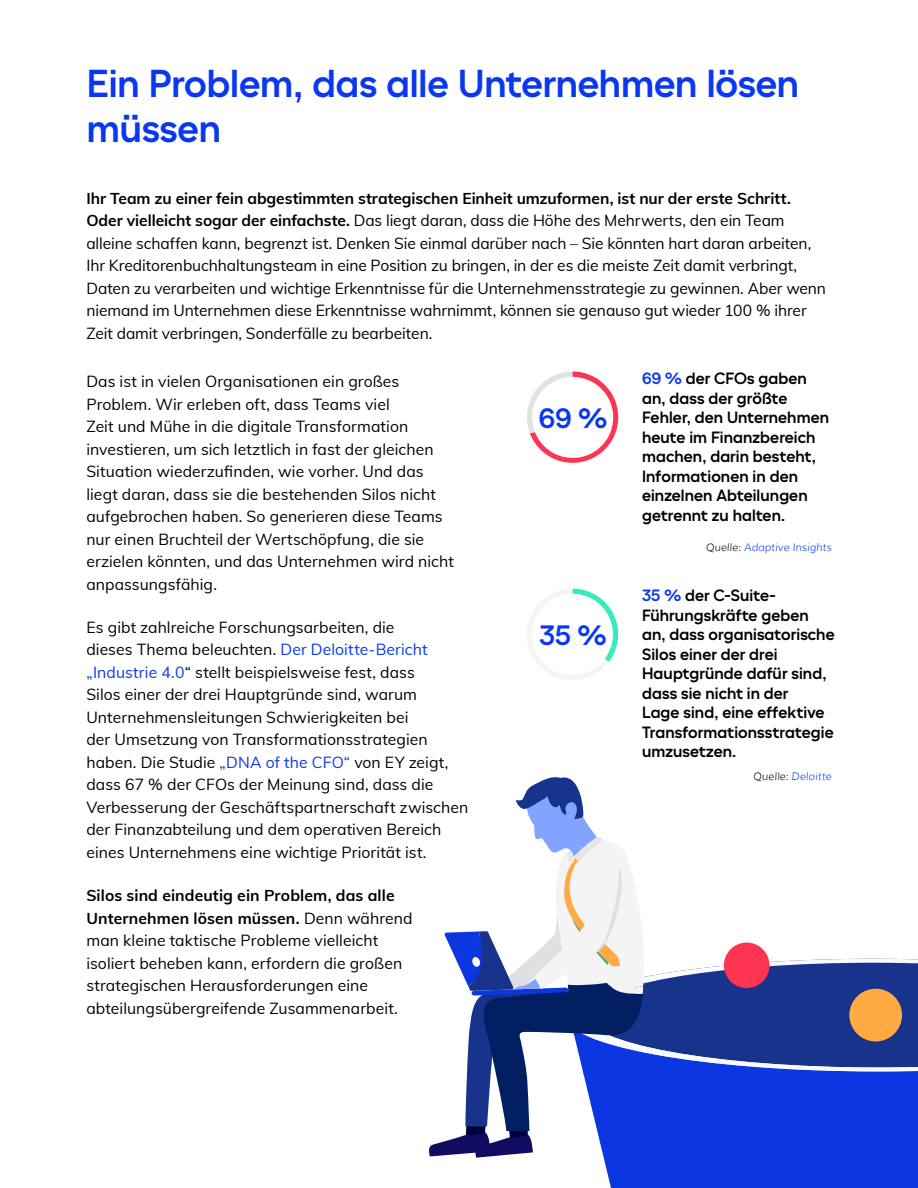
<style>
.page{position:relative;width:918px;height:1188px;background:#fff}
.page>*{position:absolute;margin:0;border:0;box-sizing:border-box;transform-origin:0 0}
.t1{font:500 37.5px/45px "Tradeshift";color:#0a37f0}
.t2{font:500 27px "Tradeshift";color:#0a37f0}
.t3{font:15.75px/22.5px "Muli";letter-spacing:.005em;color:#000}
.t4{font:500 15.75px/19.5px "Tradeshift";letter-spacing:.01em;color:#000}
.t5{font:italic 300 10.5px "Muli";letter-spacing:.01em;color:#0a37f0}
.s1{font-weight:700}
.s2{color:#0a37f0}
.s3{color:#000}
</style>
<div class="page">
<div style="left:603px;top:1158px;width:315px;height:30px;background:#0c37e0"></div>
<svg style="left:429px;top:777px;width:489px;height:381px"></svg>
<div style="left:724px;top:943px;width:45px;height:45px;background:#ff3352;border-radius:50%"></div>
<div style="left:849px;top:989px;width:53px;height:52px;background:#ffaa42;border-radius:50%"></div>
<svg style="left:527px;top:372px;width:91px;height:91px"></svg>
<svg style="left:572px;top:589px;width:46px;height:73px"></svg>
<h1 class="t1" style="left:87px;top:60px;width:714px">Ein Problem, das alle Unternehmen lösen müssen</h1>
<p class="t3" style="left:86px;top:186px;width:741px"><span class="s1">Ihr Team zu einer fein abgestimmten strategischen Einheit umzuformen, ist nur der erste Schritt.<br>Oder vielleicht sogar der einfachste.</span> Das liegt daran, dass die Höhe des Mehrwerts, den ein Team alleine schaffen kann, begrenzt ist. Denken Sie einmal darüber nach – Sie könnten hart daran arbeiten, Ihr Kreditorenbuchhaltungsteam in eine Position zu bringen, in der es die meiste Zeit damit verbringt, Daten zu verarbeiten und wichtige Erkenntnisse für die Unternehmensstrategie zu gewinnen. Aber wenn niemand im Unternehmen diese Erkenntnisse wahrnimmt, können sie genauso gut wieder 100 % ihrer Zeit damit verbringen, Sonderfälle zu bearbeiten.</p>
<p class="t3" style="left:86px;top:370px;width:369px">Das ist in vielen Organisationen ein großes Problem. Wir erleben oft, dass Teams viel<br>Zeit und Mühe in die digitale Transformation investieren, um sich letztlich in fast der gleichen Situation wiederzufinden, wie vorher. Und das liegt daran, dass sie die bestehenden Silos nicht aufgebrochen haben. So generieren diese Teams nur einen Bruchteil der Wertschöpfung, die sie erzielen könnten, und das Unternehmen wird nicht anpassungsfähig.</p>
<p class="t3" style="left:86px;top:615px;width:384px">Es gibt zahlreiche Forschungsarbeiten, die<br>dieses Thema beleuchten. <span class="s2">Der Deloitte-Bericht „Industrie 4.0</span>“ stellt beispielsweise fest, dass<br>Silos einer der drei Hauptgründe sind, warum Unternehmensleitungen Schwierigkeiten bei<br>der Umsetzung von Transformationsstrategien haben. Die Studie <span class="s2">„DNA of the CFO“</span> von EY zeigt, dass 67 % der CFOs der Meinung sind, dass die Verbesserung der Geschäftspartnerschaft zwischen der Finanzabteilung und dem operativen Bereich eines Unternehmens eine wichtige Priorität ist.</p>
<p class="t3" style="left:86px;top:883px;width:328px"><span class="s1">Silos sind eindeutig ein Problem, das alle Unternehmen lösen müssen.</span> Denn während man kleine taktische Probleme vielleicht isoliert beheben kann, erfordern die großen strategischen Herausforderungen eine abteilungsübergreifende Zusammenarbeit.</p>
<p class="t4" style="left:642px;top:368px;width:188px"><span class="s2">69 %</span> der CFOs gaben an, dass der größte<br>Fehler, den Unternehmen heute im Finanzbereich machen, darin besteht,<br>Informationen in den einzelnen Abteilungen getrennt zu halten.</p>
<h2 class="t2" style="left:539px;top:400px;width:70px">69 %</h2>
<p class="t5" style="left:706px;top:540px;width:127px"><span class="s3">Quelle:</span> Adaptive Insights</p>
<p class="t4" style="left:642px;top:585px;width:194px"><span class="s2">35 %</span> der C-Suite-<br>Führungskräfte geben an, dass organisatorische<br>Silos einer der drei<br>Hauptgründe dafür sind, dass sie nicht in der<br>Lage sind, eine effektive<br>Transformationsstrategie umzusetzen.</p>
<h2 class="t2" style="left:540px;top:618px;width:68px">35 %</h2>
<p class="t5" style="left:753px;top:770px;width:80px"><span class="s3">Quelle:</span> Deloitte</p>
</div>
